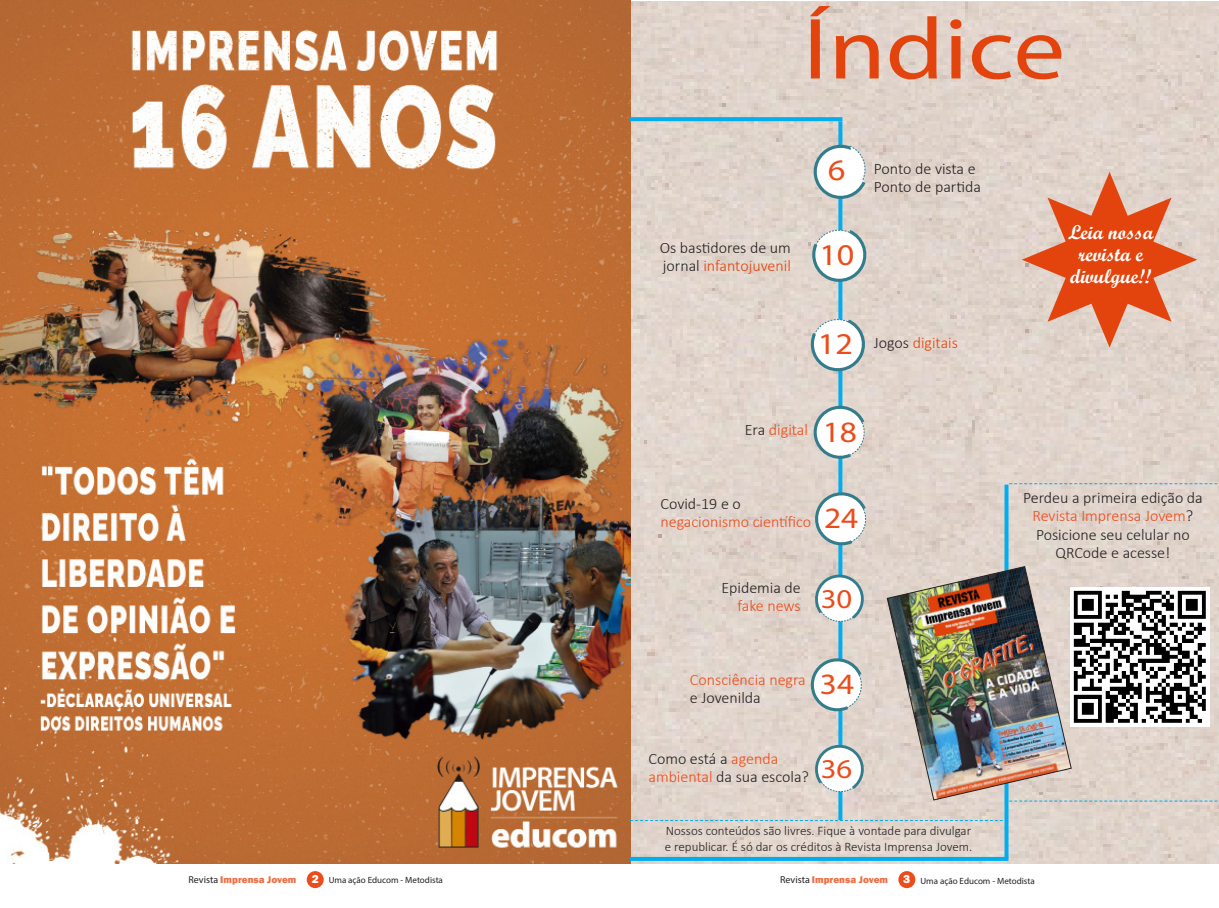
<style>
.page{position:relative;width:1219px;height:908px;background:#fff}
.page>*{position:absolute;margin:0;border:0;box-sizing:border-box;transform-origin:0 0}
.t1{font:87.5px "Myriad Pro";color:#e3440d;scale:1.18 1}
.TDC_-_Números_pequeñ{font:30.2px "Myriad Pro";color:#ec4c1a;scale:1.13 1}
.TDC_-_Números_pequeñ-2{font:29.6px "Myriad Pro";color:#ec4c1a;scale:1.13 1}
.TDC_-_Números_pequeñ-3{font:27.2px "Myriad Pro";color:#ec4c1a;scale:1.13 1}
.t2{font:20px/22px "Script MT Bold";color:#fff;text-align:center}
.t3{font:300 16px/18px "Calibri";color:#231f20}
.t4{font:300 16px "Calibri";color:#ec4c1a}
.t5{font:300 16px "Calibri";color:#e3440d}
.t6{font:300 13px "Calibri";color:#231f20}
.t7{font:800 12px "Franklin Gothic";color:#fff}
.t8{font:800 10px "Franklin Gothic";color:#ea7147}
.t9{font:9px "Myriad Pro";color:#231f20}
.s1{color:#e3440d}
.s2{color:#231f20}
.s3{color:#ec4c1a}
.s4{font-family:"Myriad Pro";font-weight:400;color:#231f20}
</style>
<div class="page">
<img style="left:630px;top:1px;width:589px;height:861px">
<img style="left:0;top:0;width:630px;height:862px">
<div style="left:307px;top:870px;width:17px;height:17px;background:#ec4c1a;border-radius:50%"></div>
<div style="left:898px;top:870px;width:17px;height:17px;background:#ec4c1a;border-radius:50%"></div>
<svg style="left:630px;top:117px;width:212px;height:4px"></svg>
<svg style="left:838px;top:121px;width:4px;height:698px"></svg>
<svg style="left:812px;top:741px;width:53px;height:53px"></svg>
<svg style="left:805px;top:652px;width:60px;height:61px"></svg>
<svg style="left:812px;top:571px;width:53px;height:53px"></svg>
<svg style="left:809px;top:486px;width:60px;height:61px"></svg>
<svg style="left:808px;top:399px;width:60px;height:61px"></svg>
<svg style="left:809px;top:316px;width:62px;height:61px"></svg>
<svg style="left:630px;top:856px;width:378px;height:4px;fill:#00aeef"></svg>
<svg style="left:630px;top:819px;width:373px;height:1px"></svg>
<svg style="left:810px;top:226px;width:62px;height:62px"></svg>
<svg style="left:1009px;top:483px;width:208px;height:1px"></svg>
<svg style="left:1004px;top:484px;width:4px;height:373px"></svg>
<img style="left:886px;top:565px;width:331px;height:236px">
<img style="left:1070px;top:587px;width:139px;height:139px">
<svg style="left:1022px;top:172px;width:175px;height:175px"></svg>
<svg style="left:807px;top:143px;width:61px;height:62px"></svg>
<p class="t1" style="left:803px;top:-5px;width:224px">Índice</p>
<p class="t3" style="left:660px;top:238px;width:133px">Os bastidores de um jornal <span class="s1">infantojuvenil</span></p>
<p class="TDC_-_Números_pequeñ" style="left:819px;top:236px;width:32px">10</p>
<p class="t3" style="left:874px;top:160px;width:109px">Ponto de vista e<br>Ponto de partida</p>
<p class="TDC_-_Números_pequeñ" style="left:818px;top:325px;width:32px">12</p>
<p class="t5" style="left:874px;top:333px;width:86px"><span class="s2">Jogos</span> digitais</p>
<p class="t4" style="left:745px;top:419px;width:65px"><span class="s2">Era</span> digital</p>
<p class="TDC_-_Números_pequeñ-2" style="left:823px;top:413px;width:32px">18</p>
<p class="t3" style="left:661px;top:494px;width:82px">Covid-19 e o</p>
<p class="t4" style="left:661px;top:511px;width:152px">negacionismo científico</p>
<p class="TDC_-_Números_pequeñ-2" style="left:824px;top:500px;width:32px">24</p>
<p class="t3" style="left:721px;top:578px;width:81px">Epidemia de</p>
<p class="t4" style="left:737px;top:595px;width:65px">fake news</p>
<p class="TDC_-_Números_pequeñ-3" style="left:821px;top:581px;width:29px">30</p>
<p class="t4" style="left:690px;top:669px;width:117px">Consciência negra</p>
<p class="t3" style="left:690px;top:688px;width:72px">e Jovenilda</p>
<p class="TDC_-_Números_pequeñ-2" style="left:820px;top:665px;width:32px">34</p>
<p class="t3" style="left:648px;top:749px;width:162px">Como está a <span class="s3">agenda ambiental</span> da sua escola?</p>
<p class="TDC_-_Números_pequeñ-3" style="left:821px;top:751px;width:29px">36</p>
<p class="t6" style="left:666px;top:822px;width:307px">Nossos conteúdos são livres. Fique à vontade para divulgar</p>
<p class="t6" style="left:665px;top:838px;width:309px">e republicar. É só dar os créditos à Revista Imprensa Jovem.</p>
<p class="t2" style="left:1068px;top:220px;width:87px">Leia nossa revista e divulgue!!</p>
<p class="t3" style="left:1023px;top:489px;width:181px;text-align:center">Perdeu a primeira edição da<br><span class="s3">Revista Imprensa Jovem</span>?<br>Posicione seu celular no<br>QRCode e acesse!</p>
<p class="t8" style="left:189px;top:872px;width:109px"><span class="s4">Revista</span> Imprensa Jovem</p>
<p class="t7" style="left:312px;top:870px;width:9px">2</p>
<p class="t9" style="left:329px;top:874px;width:116px">Uma ação Educom - Metodista</p>
<p class="t8" style="left:780px;top:872px;width:109px"><span class="s4">Revista</span> Imprensa Jovem</p>
<p class="t7" style="left:903px;top:870px;width:9px">3</p>
<p class="t9" style="left:920px;top:874px;width:116px">Uma ação Educom - Metodista</p>
</div>
